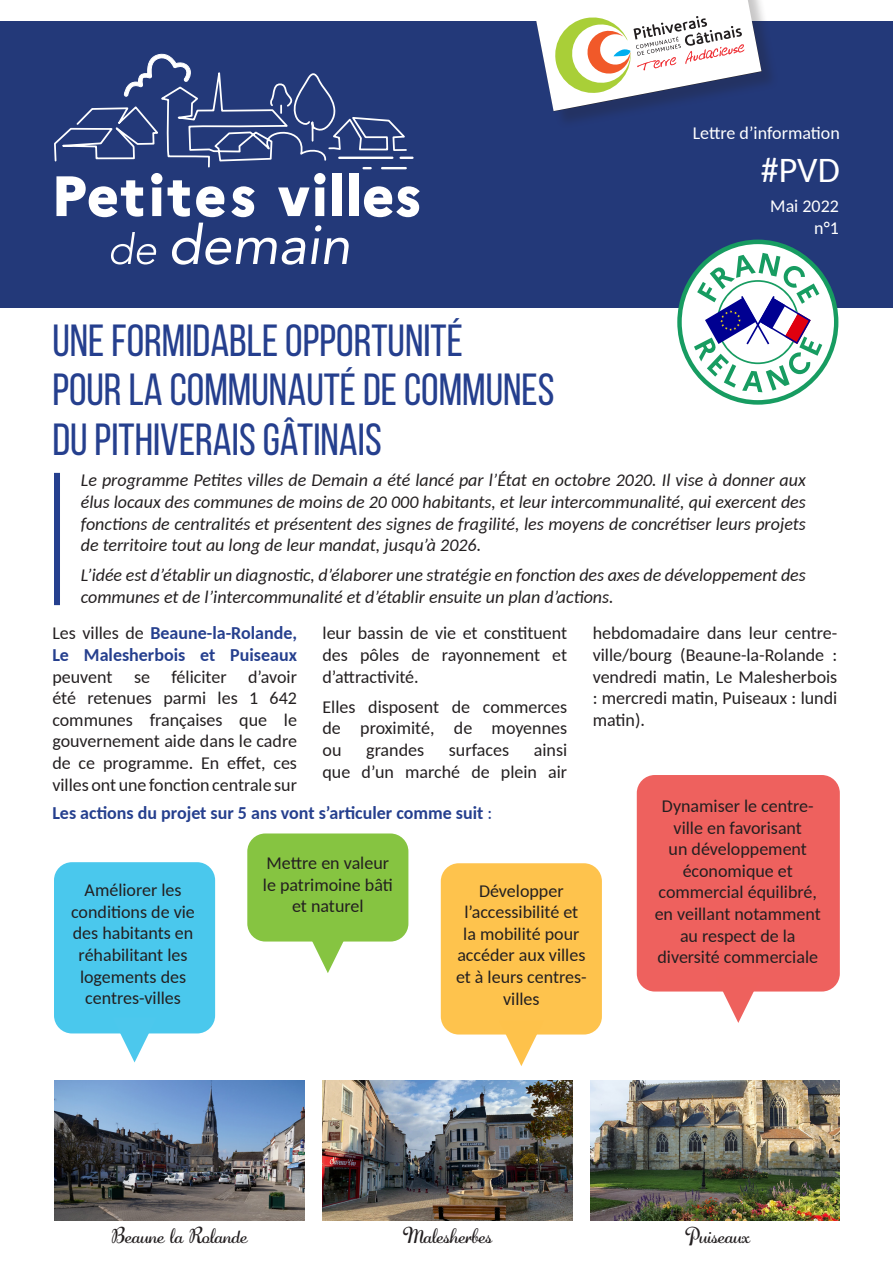
<style>
.page{position:relative;width:893px;height:1263px;background:#fff}
.page>*{position:absolute;margin:0;border:0;box-sizing:border-box;transform-origin:0 0}
.t1{font:45px "Bebas Neue";color:#253f8e}
.t2{font:36px "Carlito";color:#fff}
.t3{font:21px "Adage Script JF";color:#231f20}
.t4{font:18px/21.6px "Carlito";color:#231f20;text-align:justify}
.t5{font:italic 18px/21.6px "Carlito";color:#231f20;text-align:justify}
.t6{font:700 18px "Carlito";color:#253f8e}
.t7{font:18px "Carlito";color:#fff}
.s1{font-weight:700;color:#253f8e}
.s2{font-weight:400}
</style>
<div class="page">
<div style="left:0;top:0;width:893px;height:307px;background:#233979"></div>
<div style="left:54px;top:862px;width:161px;height:171px;background:#4ac8ed;border-radius:18px"></div>
<div style="left:637px;top:775px;width:203px;height:216px;background:#ee615e;border-radius:18px"></div>
<div style="left:441px;top:863px;width:161px;height:171px;background:#fec34d;border-radius:18px"></div>
<svg style="left:499px;top:1034px;width:45px;height:32px"></svg>
<div style="left:247px;top:833px;width:161px;height:108px;background:#86c441;border-radius:18px"></div>
<svg style="left:306px;top:941px;width:44px;height:32px"></svg>
<svg style="left:56px;top:204px;width:87px;height:13px"></svg>
<svg style="left:152px;top:204px;width:10px;height:12px"></svg>
<svg style="left:172px;top:204px;width:18px;height:13px"></svg>
<svg style="left:196px;top:204px;width:29px;height:13px"></svg>
<svg style="left:231px;top:204px;width:24px;height:13px"></svg>
<svg style="left:283px;top:204px;width:42px;height:12px"></svg>
<div style="left:333px;top:174px;width:9px;height:42px;background:#fff"></div>
<div style="left:349px;top:174px;width:9px;height:42px;background:#fff"></div>
<svg style="left:364px;top:186px;width:56px;height:31px"></svg>
<svg style="left:111px;top:232px;width:45px;height:32px"></svg>
<svg style="left:172px;top:223px;width:177px;height:42px"></svg>
<svg style="left:54px;top:53px;width:354px;height:151px"></svg>
<svg style="left:401px;top:157px;width:11px;height:2px"></svg>
<svg style="left:364px;top:167px;width:7px;height:2px"></svg>
<hr style="left:382px;top:167px;width:24px;height:2px;background:#fff">
<hr style="left:339px;top:157px;width:53px;height:2px;background:#fff">
<svg style="left:269px;top:81px;width:23px;height:34px"></svg>
<svg style="left:677px;top:240px;width:161px;height:165px"></svg>
<img style="left:55px;top:1081px;width:249px;height:139px">
<img style="left:322px;top:1080px;width:250px;height:140px">
<img style="left:590px;top:1080px;width:250px;height:140px">
<svg style="left:112px;top:1033px;width:45px;height:29px"></svg>
<svg style="left:716px;top:991px;width:45px;height:32px"></svg>
<div style="left:54px;top:473px;width:6px;height:132px;background:#253f8e"></div>
<div style="left:0;top:0;width:893px;height:21px;background:#fff"></div>
<div style="left:539px;top:0;width:241px;height:129px;background:#231f20;opacity:.25"></div>
<svg style="left:536px;top:0;width:226px;height:111px"></svg>
<p class="t7" style="left:693px;top:121px;width:149px">Lettre d’information</p>
<p class="t2" style="left:761px;top:146px;width:80px">#PVD</p>
<p class="t1" style="left:52px;top:316px;width:412px">UNE FORMIDABLE OPPORTUNITÉ</p>
<p class="t1" style="left:52px;top:365px;width:504px">POUR LA COMMUNAUTÉ DE COMMUNES</p>
<p class="t1" style="left:52px;top:415px;width:331px">DU PITHIVERAIS GÂTINAIS</p>
<p class="t7" style="left:770px;top:194px;width:70px">Mai 2022</p>
<p class="t7" style="left:814px;top:215px;width:26px">n°1</p>
<p class="t5" style="left:81px;top:469px;width:727px">Le programme Petites villes de Demain a été lancé par l’État en octobre 2020. Il vise à donner aux élus locaux des communes de moins de 20 000 habitants, et leur intercommunalité, qui exercent des fonctions de centralités et présentent des signes de fragilité, les moyens de concrétiser leurs projets de territoire tout au long de leur mandat, jusqu’à 2026.</p>
<p class="t5" style="left:81px;top:564px;width:727px">L’idée est d’établir un diagnostic, d’élaborer une stratégie en fonction des axes de développement des communes et de l’intercommunalité et d’établir ensuite un plan d’actions.</p>
<p class="t4" style="left:52px;top:622px;width:246px">Les villes de <span class="s1">Beaune-la-Rolande, Le Malesherbois et Puiseaux </span>peuvent se féliciter d’avoir été retenues parmi les 1 642 communes françaises que le gouvernement aide dans le cadre de ce programme. En effet, ces villes ont une fonction centrale sur</p>
<p class="t4" style="left:323px;top:622px;width:246px">leur bassin de vie et constituent des pôles de rayonnement et d’attractivité.</p>
<p class="t4" style="left:323px;top:695px;width:246px">Elles disposent de commerces de proximité, de moyennes ou</p>
<p class="t4" style="left:366px;top:738px;width:59px">grandes</p>
<p class="t4" style="left:449px;top:738px;width:62px">surfaces</p>
<p class="t4" style="left:323px;top:738px;width:246px;text-align:right">ainsi<br>que d’un marché de plein air</p>
<p class="t4" style="left:593px;top:622px;width:246px">hebdomadaire dans leur centre&shy;ville/bourg (Beaune-la-Rolande : vendredi matin, Le Malesherbois : mercredi matin, Puiseaux : lundi matin).</p>
<p class="t6" style="left:52px;top:801px;width:441px">Les actions du projet sur 5 ans vont s’articuler comme suit <span class="s2">:</span></p>
<p class="t4" style="left:71px;top:878px;width:125px;text-align:center">Améliorer les conditions de vie des habitants en réhabilitant les logements des centres-villes</p>
<p class="t4" style="left:263px;top:851px;width:131px;text-align:center">Mettre en valeur le patrimoine bâti et naturel</p>
<p class="t4" style="left:456px;top:879px;width:132px;text-align:center">Développer l’accessibilité et la mobilité pour accéder aux villes et à leurs centres&shy;villes</p>
<p class="t4" style="left:655px;top:794px;width:168px;text-align:center">Dynamiser le centre&shy;ville en favorisant<br>un développement économique et commercial équilibré, en veillant notamment au respect de la diversité commerciale</p>
<p class="t3" style="left:112px;top:1222px;width:137px">Beaune la Rolande</p>
<p class="t3" style="left:403px;top:1222px;width:91px">Malesherbes</p>
<p class="t3" style="left:685px;top:1222px;width:67px">Puiseaux</p>
</div>
